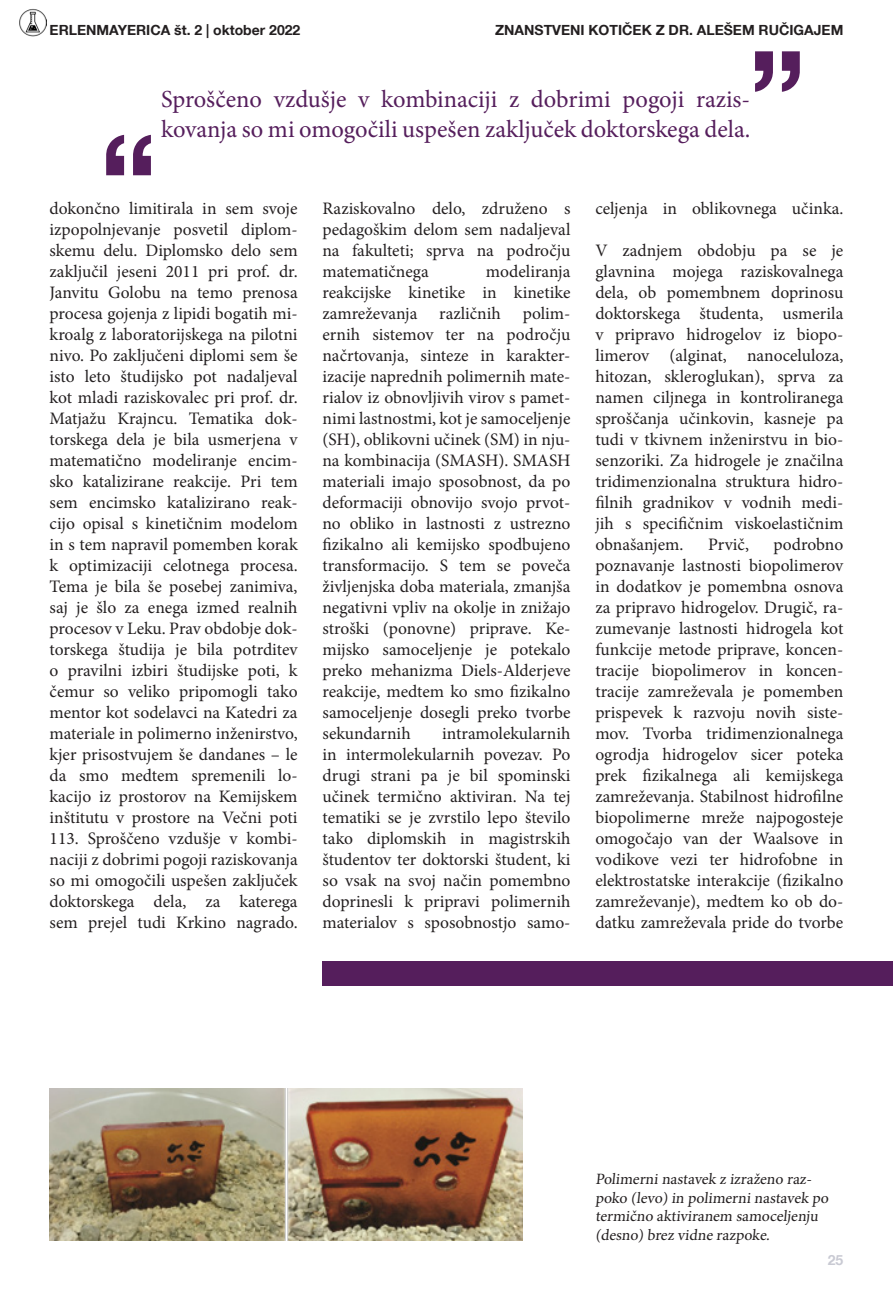
<style>
.page{position:relative;width:893px;height:1290px;background:#fff}
.page>*{position:absolute;margin:0;border:0;box-sizing:border-box;transform-origin:0 0}
.t1{font:700 126px "Helvetica Neue LT Com";color:#551e5c}
.t2{font:24.5px/29.4px "Minion Pro";color:#551e5c}
.t3{font:17.5px/21px "Minion Pro";color:#231f20;text-align:justify}
.t4{font:15.75px/18.9px "Minion Pro";color:#231f20}
.t5{font:700 14px "Helvetica Neue LT Com";color:#231f20}
.t6{font:700 14px "Helvetica Neue LT Com";color:#c9cad3}
</style>
<div class="page">
<img style="left:20px;top:9px;width:26px;height:28px">
<img style="left:50px;top:1088px;width:473px;height:152px">
<div style="left:322px;top:961px;width:571px;height:25px;background:#551e5c"></div>
<p class="t5" style="left:50px;top:21px;width:252px">ERLENMAYERICA št. 2 | oktober 2022</p>
<p class="t5" style="left:495px;top:21px;width:350px">ZNANSTVENI KOTIČEK Z DR. ALEŠEM RUČIGAJEM</p>
<p class="t1" style="left:99px;top:100px;width:60px">“</p>
<p class="t1" style="left:748px;top:17px;width:60px">”</p>
<p class="t2" style="left:161px;top:85px;width:591px">Sproščeno vzdušje v kombinaciji z dobrimi pogoji razis&shy;kovanja so mi omogočili uspešen zaključek doktorskega dela.</p>
<p class="t3" style="left:50px;top:198px;width:250px">dokončno limitirala in sem svoje izpopolnjevanje posvetil diplom&shy;skemu delu. Diplomsko delo sem zaključil jeseni 2011 pri prof. dr.<br>Janvitu Golobu na temo prenosa procesa gojenja z lipidi bogatih mi&shy;kroalg z laboratorijskega na pilotni nivo. Po zaključeni diplomi sem še isto leto študijsko pot nadaljeval kot mladi raziskovalec pri prof. dr.<br>Matjažu Krajncu. Tematika dok&shy;torskega dela je bila usmerjena v matematično modeliranje encim&shy;sko katalizirane reakcije. Pri tem sem encimsko katalizirano reak&shy;cijo opisal s kinetičnim modelom in s tem napravil pomemben korak k optimizaciji celotnega procesa.<br>Tema je bila še posebej zanimiva, saj je šlo za enega izmed realnih procesov v Leku. Prav obdobje dok&shy;torskega študija je bila potrditev o pravilni izbiri študijske poti, k čemur so veliko pripomogli tako mentor kot sodelavci na Katedri za materiale in polimerno inženirstvo, kjer prisostvujem še dandanes – le da smo medtem spremenili lo&shy;kacijo iz prostorov na Kemijskem inštitutu v prostore na Večni poti 113. Sproščeno vzdušje v kombi&shy;naciji z dobrimi pogoji raziskovanja so mi omogočili uspešen zaključek doktorskega dela, za katerega sem prejel tudi Krkino nagrado.</p>
<p class="t3" style="left:322px;top:198px;width:250px">Raziskovalno delo, združeno s pedagoškim delom sem nadaljeval na fakulteti; sprva na področju matematičnega</p>
<p class="t3" style="left:322px;top:261px;width:250px;text-indent:163px">modeliranja reakcijske kinetike in kinetike zamreževanja različnih polim&shy;ernih sistemov ter na področju načrtovanja, sinteze in karakter&shy;izacije naprednih polimernih mate&shy;rialov iz obnovljivih virov s pamet&shy;nimi lastnostmi, kot je samoceljenje (SH), oblikovni učinek (SM) in nju&shy;na kombinacija (SMASH). SMASH materiali imajo sposobnost, da po deformaciji obnovijo svojo prvot&shy;no obliko in lastnosti z ustrezno fizikalno ali kemijsko spodbujeno transformacijo. S tem se poveča življenjska doba materiala, zmanjša negativni vpliv na okolje in znižajo stroški (ponovne) priprave. Ke&shy;mijsko samoceljenje je potekalo preko mehanizma Diels-Alderjeve reakcije, medtem ko smo fizikalno samoceljenje dosegli preko tvorbe sekundarnih</p>
<p class="t3" style="left:322px;top:723px;width:250px;text-indent:120px">intramolekularnih in intermolekularnih povezav. Po drugi strani pa je bil spominski učinek termično aktiviran. Na tej tematiki se je zvrstilo lepo število tako diplomskih in magistrskih študentov ter doktorski študent, ki so vsak na svoj način pomembno doprinesli k pripravi polimernih materialov s sposobnostjo samo-</p>
<p class="t3" style="left:595px;top:198px;width:250px">celjenja in oblikovnega učinka.</p>
<p class="t3" style="left:595px;top:240px;width:250px">V zadnjem obdobju pa se je glavnina mojega raziskovalnega dela, ob pomembnem doprinosu doktorskega študenta, usmerila v pripravo hidrogelov iz biopo&shy;limerov (alginat, nanoceluloza, hitozan, skleroglukan), sprva za namen ciljnega in kontroliranega sproščanja učinkovin, kasneje pa tudi v tkivnem inženirstvu in bio&shy;senzoriki. Za hidrogele je značilna tridimenzionalna struktura hidro&shy;filnih gradnikov v vodnih medi&shy;jih s specifičnim viskoelastičnim obnašanjem.</p>
<p class="t3" style="left:595px;top:534px;width:250px;text-indent:178px">podrobno poznavanje lastnosti biopolimerov in dodatkov je pomembna osnova za pripravo hidrogelov. Drugič, ra&shy;zumevanje lastnosti hidrogela kot funkcije metode priprave, koncen&shy;tracije biopolimerov in koncen&shy;tracije zamreževala je pomemben prispevek k razvoju novih siste&shy;mov. Tvorba tridimenzionalnega ogrodja hidrogelov sicer poteka prek fizikalnega ali kemijskega zamreževanja. Stabilnost hidrofilne biopolimerne mreže najpogosteje omogočajo van der Waalsove in vodikove vezi ter hidrofobne in elektrostatske interakcije (fizikalno zamreževanje), medtem ko ob do&shy;datku zamreževala pride do tvorbe</p>
<p class="t3" style="left:708px;top:534px;width:42px">Prvič,</p>
<p class="t4" style="left:595px;top:1169px;width:237px">Polimerni nastavek z izraženo raz&shy;poko (levo) in polimerni nastavek po termično aktiviranem samoceljenju (desno) brez vidne razpoke.</p>
<p class="t6" style="left:828px;top:1251px;width:17px">25</p>
</div>
